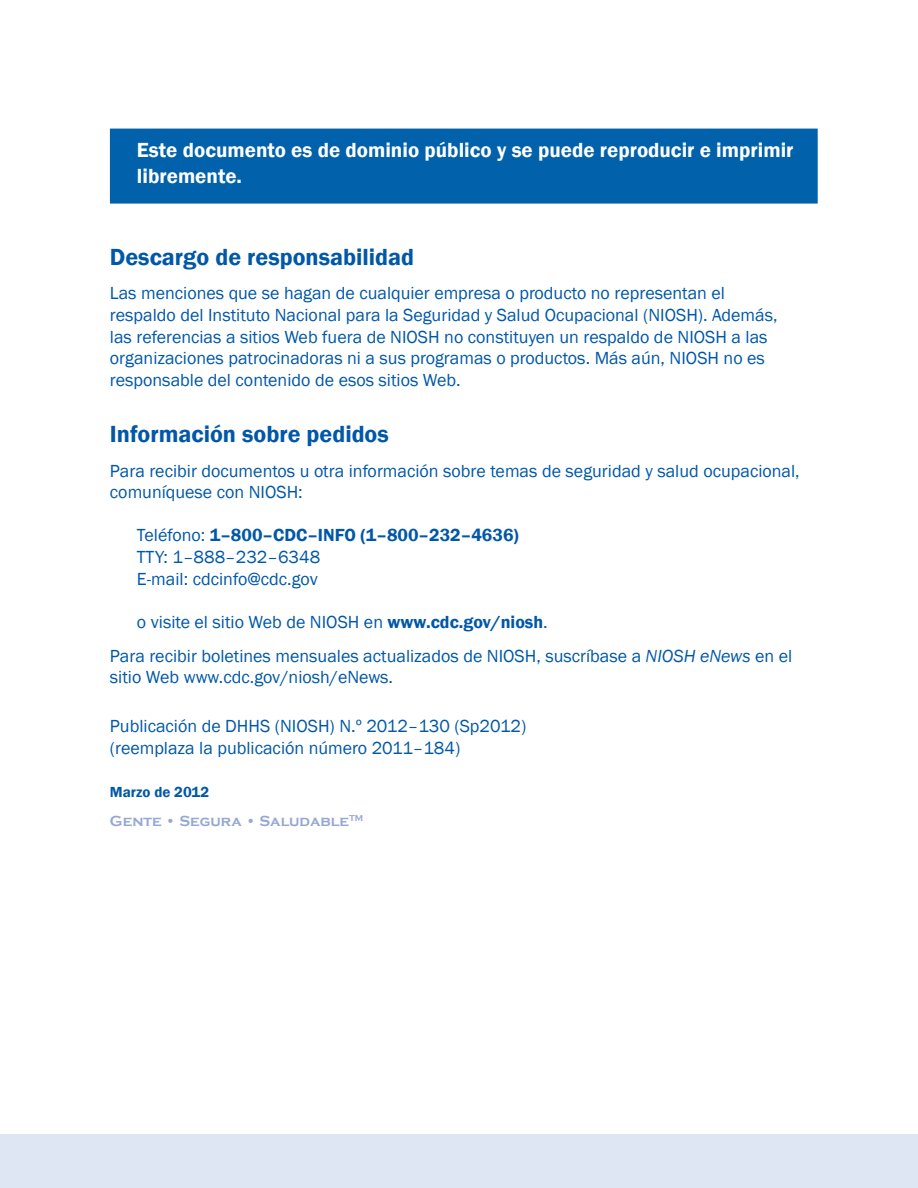
<style>
.page{position:relative;width:918px;height:1188px;background:#fff}
.page>*{position:absolute;margin:0;border:0;box-sizing:border-box;transform-origin:0 0}
.Heading_2{font:600 24px "Franklin Gothic";color:#0157a8}
.Domain_text{font:600 21px/25.2px "Franklin Gothic";color:#fff}
.Body_1{font:18px/21.6px "Franklin Gothic";color:#0157a8}
.NIOSH_Info_text{font:18px "Franklin Gothic";color:#0157a8}
.NIOSH_Info_text-2{font:600 18px "Franklin Gothic";color:#0157a8}
.Tagline{font:700 15px "Copperplate Gothic";color:#97a7d4}
.Date{font:600 15px "Franklin Gothic";color:#0157a8}
.s1{font-weight:400}
.s2{font-weight:600}
.s3{font-style:italic}
</style>
<div class="page">
<div style="left:0;top:1134px;width:918px;height:54px;background:#dfe6f3"></div>
<div style="left:110px;top:129px;width:708px;height:75px;background:#0161aa"></div>
<p class="Domain_text" style="left:137px;top:138px;width:658px">Este documento es de dominio público y se puede reproducir e imprimir libremente.</p>
<p class="Heading_2" style="left:110px;top:243px;width:306px">Descargo de responsabilidad</p>
<p class="Body_1" style="left:110px;top:283px;width:669px">Las menciones que se hagan de cualquier empresa o producto no representan el respaldo del Instituto Nacional para la Seguridad y Salud Ocupacional (NIOSH). Además, las referencias a sitios Web fuera de NIOSH no constituyen un respaldo de NIOSH a las organizaciones patrocinadoras ni a sus programas o productos. Más aún, NIOSH no es responsable del contenido de esos sitios Web.</p>
<p class="Heading_2" style="left:110px;top:420px;width:280px">Información sobre pedidos</p>
<p class="Body_1" style="left:110px;top:460px;width:691px">Para recibir documentos u otra información sobre temas de seguridad y salud ocupacional, comuníquese con NIOSH:</p>
<p class="NIOSH_Info_text-2" style="left:137px;top:524px;width:383px"><span class="s1">Teléfono:</span> 1–800–CDC–INFO (1–800–232–4636)</p>
<p class="NIOSH_Info_text" style="left:137px;top:546px;width:185px">TTY: 1–888–232–6348</p>
<p class="NIOSH_Info_text" style="left:137px;top:567px;width:182px">E-mail: cdcinfo@cdc.gov</p>
<p class="NIOSH_Info_text" style="left:137px;top:611px;width:412px">o visite el sitio Web de NIOSH en <span class="s2">www.cdc.gov/niosh</span>.</p>
<p class="Body_1" style="left:110px;top:645px;width:684px">Para recibir boletines mensuales actualizados de NIOSH, suscríbase a <span class="s3">NIOSH eNews</span> en el sitio Web www.cdc.gov/niosh/eNews.</p>
<p class="Body_1" style="left:110px;top:716px;width:418px">Publicación de DHHS (NIOSH) N.º 2012–130 (Sp2012)</p>
<p class="Body_1" style="left:110px;top:737px;width:352px">(reemplaza la publicación número 2011–184)</p>
<p class="Date" style="left:110px;top:783px;width:101px">Marzo de 2012</p>
<p class="Tagline" style="left:110px;top:812px;width:255px">Gente • Segura • Saludable<sup>TM</sup></p>
</div>
